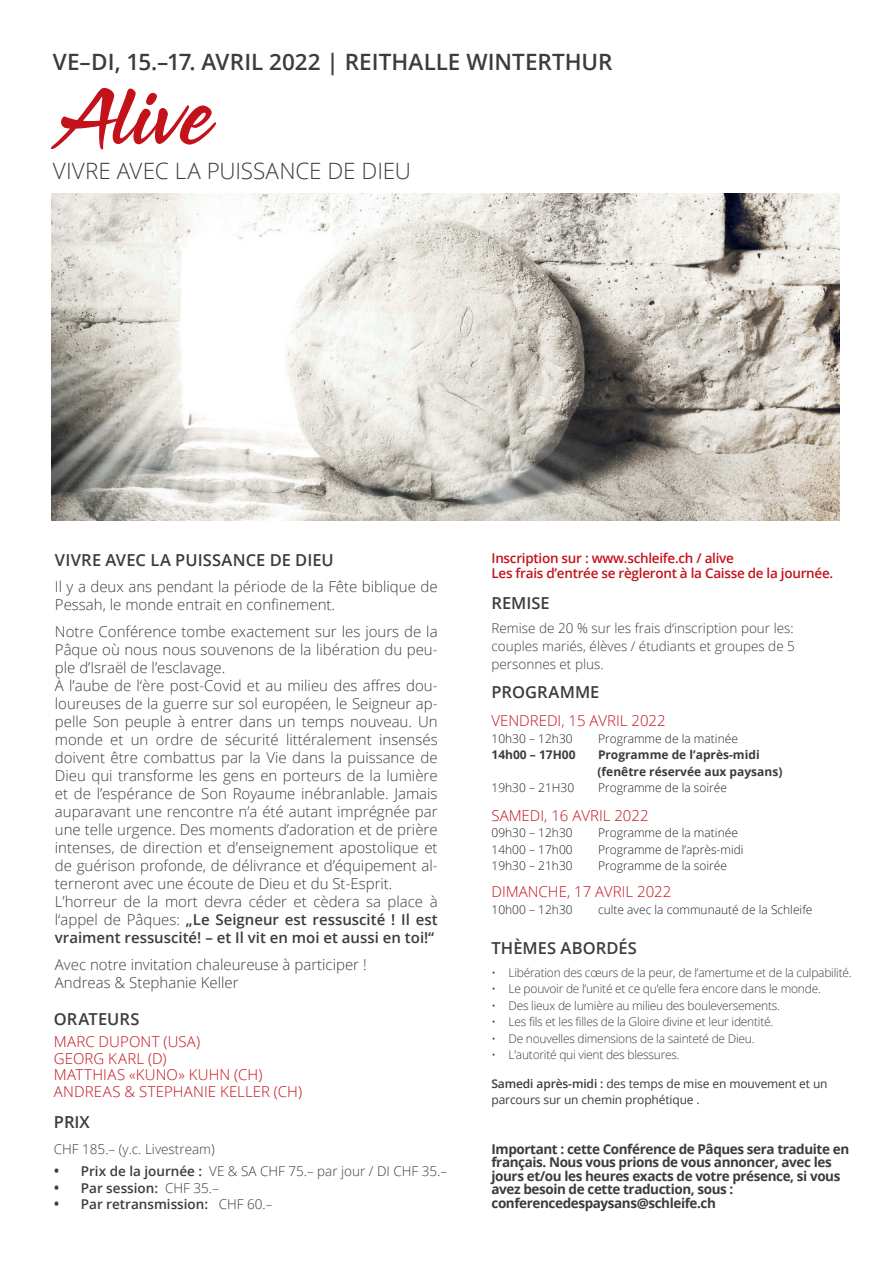
<style>
.page{position:relative;width:893px;height:1263px;background:#fff}
.page>*{position:absolute;margin:0;border:0;box-sizing:border-box;transform-origin:0 0}
.t1{font:81px "Midnight Drive";letter-spacing:-.005em;color:#c4121a}
.t2{font:600 22.5px "Open Sans";color:#3c3c38}
.t3{font:300 22.5px "Open Sans";letter-spacing:-.005em;color:#3c3c38}
.t4{font:600 16.5px "Open Sans";color:#3c3c38}
.t5{font:300 15px/18px "Open Sans";color:#3c3c38}
.t6{font:300 15px/16.5px "Open Sans";color:#c4121a}
.t7{font:700 13.5px/13.5px "Open Sans";letter-spacing:-.03em;color:#3c3c38}
.t8{font:300 13.5px/18px "Open Sans";color:#3c3c38;text-align:justify}
.t9{font:600 13.5px/15px "Open Sans";letter-spacing:-.02em;color:#c4121a}
.t10{font:600 13.5px "Open Sans";color:#3c3c38}
.t11{font:300 12px "Open Sans";letter-spacing:-.02em;color:#3c3c38}
.t12{font:300 12px "Open Sans";color:#231f20}
.t13{font:12px/16.5px "Open Sans";letter-spacing:-.01em;color:#3c3c38}
.t14{font:700 12px/16.5px "Open Sans";color:#3c3c38}
.s1{font-weight:600}
.s2{font-weight:600;font-size:15px}
.s3{font-size:15px}
.s4{font-weight:300}
</style>
<div class="page">
<img style="left:52px;top:193px;width:788px;height:328px">
<h2 class="t2" style="left:53px;top:47px;width:561px">VE–DI, 15.–17. AVRIL 2022 | REITHALLE WINTERTHUR</h2>
<h1 class="t1" style="left:55px;top:72px;width:159px">Alive</h1>
<h2 class="t3" style="left:53px;top:155px;width:360px">VIVRE AVEC LA PUISSANCE DE DIEU</h2>
<p class="t4" style="left:55px;top:549px;width:280px">VIVRE AVEC LA PUISSANCE DE DIEU</p>
<p class="t5" style="left:55px;top:577px;width:384px">Il y a deux ans pendant la période de la Fête biblique de<br>Pessah, le monde entrait en confinement.</p>
<p class="t5" style="left:55px;top:622px;width:384px">Notre Conférence tombe exactement sur les jours de la Pâque où nous nous souvenons de la libération du peu&shy;ple d’Israël de l’esclavage.<br>À l’aube de l‘ère post-Covid et au milieu des affres dou&shy;loureuses de la guerre sur sol européen, le Seigneur ap&shy;pelle Son peuple à entrer dans un temps nouveau. Un monde et un ordre de sécurité littéralement insensés doivent être combattus par la Vie dans la puissance de Dieu qui transforme les gens en porteurs de la lumière et de l’espérance de Son Royaume inébranlable. Jamais auparavant une rencontre n’a été autant imprégnée par une telle urgence. Des moments d’adoration et de prière intenses, de direction et d’enseignement apostolique et de guérison profonde, de délivrance et d’équipement al&shy;terneront avec une écoute de Dieu et du St-Esprit.<br>L’horreur de la mort devra céder et cèdera sa place à l‘appel de Pâques: <span class="s1">„Le Seigneur est ressuscité ! Il est vraiment ressuscité! – et Il vit en moi et aussi en toi!“</span></p>
<p class="t5" style="left:55px;top:955px;width:313px">Avec notre invitation chaleureuse à participer !<br>Andreas &amp; Stephanie Keller</p>
<p class="t4" style="left:54px;top:1007px;width:87px">ORATEURS</p>
<p class="t6" style="left:54px;top:1033px;width:250px">MARC DUPONT (USA)<br>GEORG KARL (D)<br>MATTHIAS «KUNO» KUHN (CH)<br>ANDREAS &amp; STEPHANIE KELLER (CH)</p>
<p class="t4" style="left:54px;top:1111px;width:37px">PRIX</p>
<p class="t8" style="left:54px;top:1139px;width:162px">CHF 185.– (y.c. Livestream)</p>
<p class="t8" style="left:54px;top:1162px;width:395px"><span class="s2">•</span> <span class="s1">Prix de la journée :</span> VE &amp; SA CHF 75.– par jour / DI CHF 35.–</p>
<p class="t10" style="left:54px;top:1178px;width:167px"><span class="s3">•</span> Par session: <span class="s4">CHF 35.–</span></p>
<p class="t10" style="left:54px;top:1195px;width:220px"><span class="s3">•</span> Par retransmission: <span class="s4">CHF 60.–</span></p>
<p class="t9" style="left:491px;top:550px;width:343px">Inscription sur : www.schleife.ch / alive<br>Les frais d’entrée se règleront à la Caisse de la journée.</p>
<p class="t4" style="left:491px;top:592px;width:60px">REMISE</p>
<p class="t8" style="left:491px;top:619px;width:305px">Remise de 20 % sur les frais d‘inscription pour les: couples mariés, élèves / étudiants et groupes de 5 personnes et plus.</p>
<p class="t4" style="left:491px;top:680px;width:109px">PROGRAMME</p>
<p class="t6" style="left:491px;top:712px;width:176px">VENDREDI, 15 AVRIL 2022</p>
<p class="t12" style="left:491px;top:730px;width:83px">10h30 – 12h30</p>
<p class="t12" style="left:598px;top:730px;width:141px">Programme de la matinée</p>
<p class="t14" style="left:491px;top:746px;width:86px">14h00 – 17H00</p>
<p class="t14" style="left:598px;top:746px;width:186px">Programme de l’après-midi (fenêtre réservée aux paysans)</p>
<p class="t12" style="left:491px;top:780px;width:84px">19h30 – 21H30</p>
<p class="t12" style="left:598px;top:780px;width:131px">Programme de la soirée</p>
<p class="t6" style="left:491px;top:807px;width:159px">SAMEDI, 16 AVRIL 2022</p>
<p class="t12" style="left:491px;top:825px;width:83px">09h30 – 12h30</p>
<p class="t12" style="left:598px;top:825px;width:141px">Programme de la matinée</p>
<p class="t12" style="left:491px;top:841px;width:83px">14h00 – 17h00</p>
<p class="t12" style="left:598px;top:841px;width:147px">Programme de l’après-midi</p>
<p class="t12" style="left:491px;top:858px;width:83px">19h30 – 21h30</p>
<p class="t12" style="left:598px;top:858px;width:131px">Programme de la soirée</p>
<p class="t6" style="left:491px;top:883px;width:181px">DIMANCHE, 17 AVRIL 2022</p>
<p class="t12" style="left:491px;top:901px;width:83px">10h00 – 12h30</p>
<p class="t12" style="left:598px;top:901px;width:216px">culte avec la communauté de la Schleife</p>
<p class="t4" style="left:491px;top:937px;width:147px">THÈMES ABORDÉS</p>
<p class="t11" style="left:491px;top:964px;width:362px">• Libération des cœurs de la peur, de l’amertume et de la culpabilité.</p>
<p class="t11" style="left:491px;top:981px;width:331px">• Le pouvoir de l’unité et ce qu’elle fera encore dans le monde.</p>
<p class="t11" style="left:491px;top:997px;width:290px">• Des lieux de lumière au milieu des bouleversements.</p>
<p class="t11" style="left:491px;top:1014px;width:283px">• Les fils et les filles de la Gloire divine et leur identité.</p>
<p class="t11" style="left:491px;top:1030px;width:265px">• De nouvelles dimensions de la sainteté de Dieu.</p>
<p class="t11" style="left:491px;top:1047px;width:190px">• L’autorité qui vient des blessures.</p>
<p class="t13" style="left:491px;top:1075px;width:338px"><span class="s1">Samedi après-midi :</span> des temps de mise en mouvement et un parcours sur un chemin prophétique .</p>
<p class="t7" style="left:491px;top:1142px;width:359px">Important : cette Conférence de Pâques sera traduite en français. Nous vous prions de vous annoncer, avec les jours et/ou les heures exacts de votre présence, si vous avez besoin de cette traduction, sous : conferencedespaysans@schleife.ch</p>
</div>
